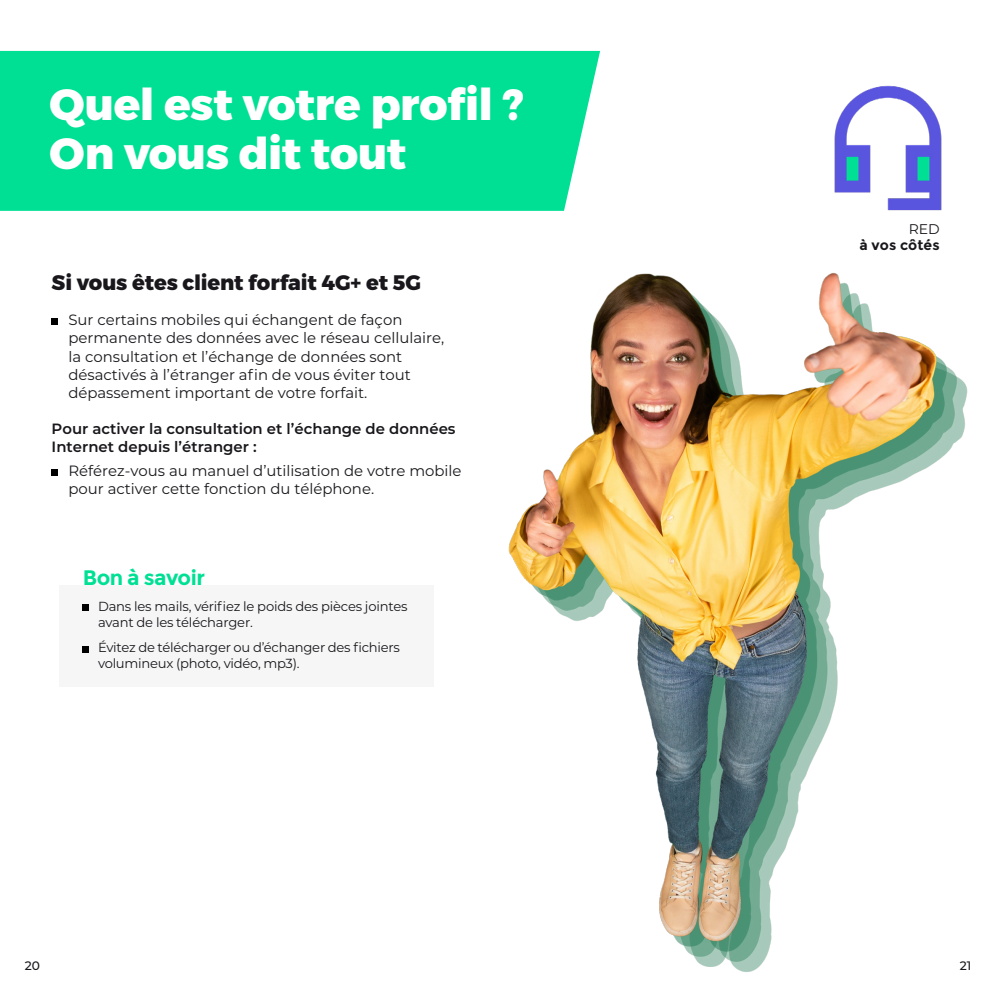
<style>
.page{position:relative;width:993px;height:993px;background:#fff}
.page>*{position:absolute;margin:0;border:0;box-sizing:border-box;transform-origin:0 0}
.t1{font:800 43.75px/48.1px "Montserrat";letter-spacing:-.005em;color:#fff}
.t2{font:800 21px "Montserrat";letter-spacing:-.005em;color:#19171b}
.t3{font:700 21px "Montserrat";letter-spacing:-.025em;color:#00e094}
.t4{font:14.88px/18.4px "Montserrat";color:#19171b}
.t5{font:600 14.88px/18.4px "Montserrat";color:#19171b}
.t6{font:700 14px "Montserrat";letter-spacing:.005em;color:#19171b}
.t7{font:14px "Montserrat";color:#19171b}
.t8{font:13.12px/15.8px "Montserrat";letter-spacing:-.02em;color:#19171b}
.t9{font:500 12.25px "Montserrat";color:#19171b}
</style>
<div class="page">
<div style="left:0;top:51px;width:600px;height:160px;background:#00e094"></div>
<div style="left:59px;top:585px;width:374px;height:101px;background:#f6f6f6"></div>
<svg style="left:83px;top:604px;width:6px;height:6px"></svg>
<div style="left:83px;top:645px;width:6px;height:7px;background:#000"></div>
<div style="left:52px;top:318px;width:6px;height:7px;background:#000"></div>
<svg style="left:52px;top:469px;width:6px;height:6px"></svg>
<img style="left:834px;top:85px;width:108px;height:126px">
<img style="left:508px;top:273px;width:460px;height:699px">
<h1 class="t1" style="left:50px;top:82px;width:475px">Quel est votre profil ?<br>On vous dit tout</h1>
<h2 class="t2" style="left:52px;top:269px;width:370px">Si vous êtes client forfait 4G+ et 5G</h2>
<p class="t4" style="left:68px;top:310px;width:377px">Sur certains mobiles qui échangent de façon permanente des données avec le réseau cellulaire, la consultation et l’échange de données sont désactivés à l’étranger afin de vous éviter tout dépassement important de votre forfait.</p>
<p class="t5" style="left:52px;top:419px;width:405px">Pour activer la consultation et l’échange de données<br>Internet depuis l’étranger :</p>
<p class="t4" style="left:68px;top:460px;width:394px">Référez-vous au manuel d’utilisation de votre mobile pour activer cette fonction du téléphone.</p>
<h2 class="t3" style="left:83px;top:565px;width:124px">Bon à savoir</h2>
<p class="t8" style="left:98px;top:597px;width:311px">Dans les mails, vérifiez le poids des pièces jointes avant de les télécharger.</p>
<p class="t8" style="left:98px;top:639px;width:303px">Évitez de télécharger ou d’échanger des fichiers volumineux (photo, vidéo, mp3).</p>
<p class="t7" style="left:908px;top:220px;width:32px">RED</p>
<p class="t6" style="left:859px;top:237px;width:82px">à vos côtés</p>
<p class="t9" style="left:25px;top:956px;width:17px">20</p>
<p class="t9" style="left:959px;top:956px;width:13px">21</p>
</div>
